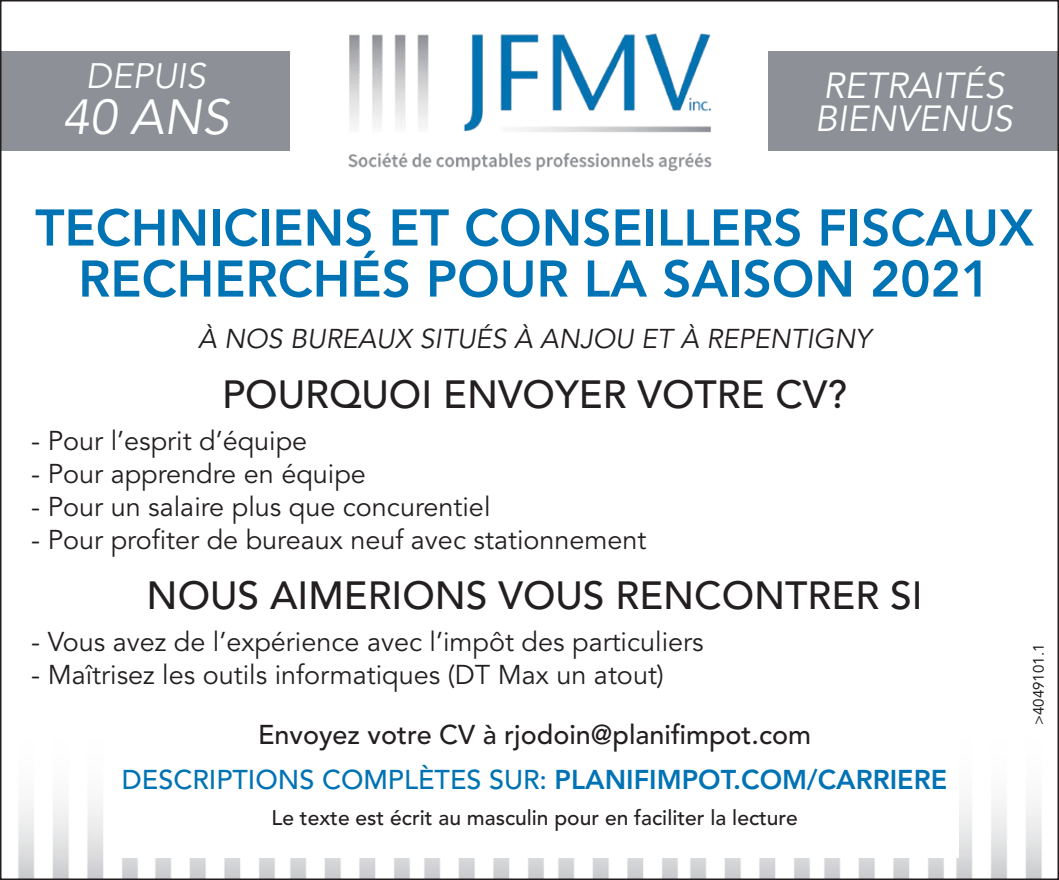
<style>
.page{position:relative;width:1059px;height:880px;background:#fff}
.page>*{position:absolute;margin:0;border:0;box-sizing:border-box;transform-origin:0 0}
.t1{font:800 51px/51px "Avenir LT Std";color:#0073b4;text-align:center}
.t2{font:italic 48.9px "Avenir LT Std";color:#fff}
.t3{font:500 39px "Avenir LT Std";color:#231f20}
.t4{font:italic 36px/33px "Avenir LT Std";color:#fff}
.t5{font:italic 35.1px "Avenir LT Std";color:#fff}
.t6{font:27px "Avenir LT Std";color:#231f20}
.t7{font:500 27px/45px "Avenir LT Std";color:#231f20;text-align:center}
.t8{font:italic 27px "Avenir LT Std";color:#231f20}
.t9{font:500 21px "Avenir LT Std";color:#231f20}
.t10{font:15px "Avenir LT Std";color:#231f20}
.s1{color:#0073b4}
.s2{font-weight:800;color:#0073b4}
</style>
<div class="page">
<img style="left:348px;top:33px;width:364px;height:139px">
<img style="left:18px;top:802px;width:120px;height:74px">
<img style="left:155px;top:858px;width:120px;height:18px">
<img style="left:290px;top:858px;width:120px;height:18px">
<img style="left:424px;top:858px;width:120px;height:18px">
<img style="left:558px;top:858px;width:119px;height:18px">
<img style="left:677px;top:858px;width:133px;height:18px">
<img style="left:824px;top:858px;width:120px;height:18px">
<img style="left:956px;top:802px;width:86px;height:74px">
<div style="left:0;top:51px;width:290px;height:99px;background:#8d9197"></div>
<div style="left:768px;top:51px;width:290px;height:99px;background:#8d9197"></div>
<div style="left:112px;top:624px;width:846px;height:233px;background:#fff"></div>
<p class="t5" style="left:86px;top:56px;width:121px">DEPUIS</p>
<h2 class="t2" style="left:62px;top:89px;width:168px">40 ANS</h2>
<h3 class="t4" style="left:814px;top:70px;width:199px">RETRAITÉS<br>BIENVENUS</h3>
<h1 class="t1" style="left:35px;top:202px;width:1000px">TECHNICIENS ET CONSEILLERS FISCAUX<br>RECHERCHÉS POUR LA SAISON 2021</h1>
<p class="t8" style="left:198px;top:322px;width:674px">À NOS BUREAUX SITUÉS À ANJOU ET À REPENTIGNY</p>
<h3 class="t3" style="left:222px;top:371px;width:626px">POURQUOI ENVOYER VOTRE CV?</h3>
<p class="t6" style="left:31px;top:424px;width:277px">- Pour l’esprit d’équipe</p>
<p class="t6" style="left:31px;top:457px;width:336px">- Pour apprendre en équipe</p>
<p class="t6" style="left:31px;top:490px;width:461px">- Pour un salaire plus que concurentiel</p>
<p class="t6" style="left:31px;top:523px;width:617px">- Pour profiter de bureaux neuf avec stationnement</p>
<h3 class="t3" style="left:147px;top:572px;width:777px">NOUS AIMERIONS VOUS RENCONTRER SI</h3>
<p class="t6" style="left:31px;top:625px;width:674px">- Vous avez de l’expérience avec l’impôt des particuliers</p>
<p class="t6" style="left:31px;top:658px;width:634px">- Maîtrisez les outils informatiques (DT Max un atout)</p>
<p class="t7" style="left:122px;top:712px;width:827px">Envoyez votre CV à rjodoin@planifimpot.com<br><span class="s1">DESCRIPTIONS COMPLÈTES SUR:</span> <span class="s2">PLANIFIMPOT.COM/CARRIERE</span></p>
<p class="t9" style="left:271px;top:805px;width:527px">Le texte est écrit au masculin pour en faciliter la lecture</p>
<p class="t10" style="left:1029px;top:724px;width:82px;rotate:-90deg">&gt;4049101.1</p>
</div>
